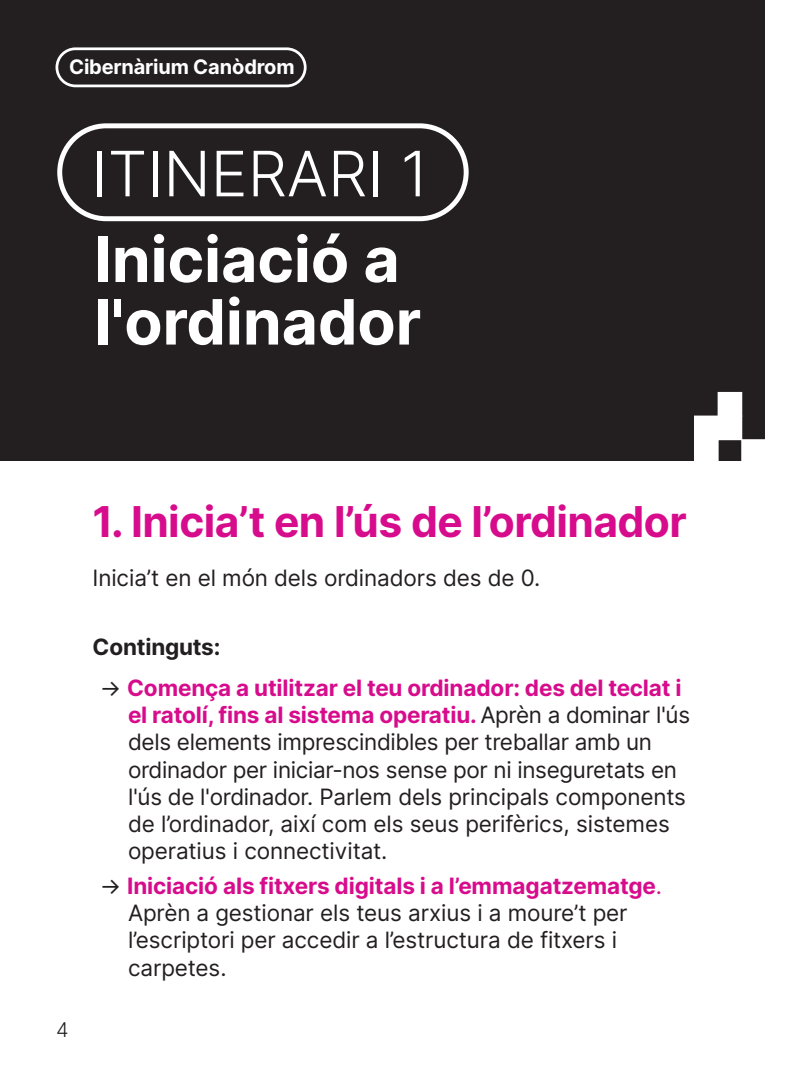
<style>
.page{position:relative;width:787px;height:1092px;background:#fff}
.page>*{position:absolute;margin:0;border:0;box-sizing:border-box;transform-origin:0 0}
.t1{font:700 62.5px/62.5px "Inter";color:#fff}
.t2{font:300 62.5px "Inter";letter-spacing:-.005em;color:#fff}
.t3{font:700 42.5px "Inter";letter-spacing:-.015em;color:#d70c8c}
.t4{font:22.5px/27.2px "Inter";letter-spacing:-.005em;color:#231f20}
.t5{font:700 22.5px "Inter";letter-spacing:-.01em;color:#231f20}
.t6{font:700 20px "Inter";letter-spacing:-.01em;color:#fff}
.t7{font:300 20px "Inter";color:#231f20}
.s1{font-weight:700;color:#d70c8c}
.s2{color:#d70c8c}
</style>
<div class="page">
<div style="left:0;top:0;width:765px;height:460px;background:#231f20"></div>
<div style="left:57px;top:123px;width:411px;height:98px;border:5px solid #fff;border-radius:46px"></div>
<div style="left:718px;top:416px;width:23px;height:23px;background:#fff"></div>
<div style="left:718px;top:392px;width:23px;height:24px;background:#fff"></div>
<div style="left:741px;top:439px;width:24px;height:24px;background:#fff"></div>
<div style="left:741px;top:439px;width:24px;height:24px;border:1px solid #fff"></div>
<div style="left:694px;top:439px;width:24px;height:24px;background:#fff"></div>
<div style="left:694px;top:416px;width:24px;height:23px;background:#fff"></div>
<div style="left:56px;top:47px;width:250px;height:40px;border:3px solid #fff;border-radius:19px"></div>
<p class="t6" style="left:69px;top:54px;width:227px">Cibernàrium Canòdrom</p>
<h1 class="t2" style="left:92px;top:136px;width:338px">ITINERARI 1</h1>
<h1 class="t1" style="left:94px;top:228px;width:328px">Iniciació a l'ordinador</h1>
<h2 class="t3" style="left:93px;top:496px;width:595px">1. Inicia’t en l’ús de l’ordinador</h2>
<p class="t4" style="left:93px;top:564px;width:449px">Inicia’t en el món dels ordinadors des de 0.</p>
<p class="t7" style="left:56px;top:1017px;width:14px">4</p>
<p class="t5" style="left:93px;top:632px;width:129px">Continguts:</p>
<p class="t4" style="left:128px;top:674px;width:563px;text-indent:-28px">→ <span class="s1">Comença a utilitzar el teu ordinador: des del teclat i el ratolí, fins al sistema operatiu.</span> Aprèn a dominar l'ús dels elements imprescindibles per treballar amb un ordinador per iniciar-nos sense por ni inseguretats en l'ús de l'ordinador. Parlem dels principals components de l’ordinador, així com els seus perifèrics, sistemes operatius i connectivitat.</p>
<p class="t4" style="left:128px;top:871px;width:535px;text-indent:-28px">→ <span class="s1">Iniciació als fitxers digitals i a l’emmagatzematge</span><span class="s2">.<br></span>Aprèn a gestionar els teus arxius i a moure’t per l’escriptori per accedir a l’estructura de fitxers i carpetes.</p>
</div>
